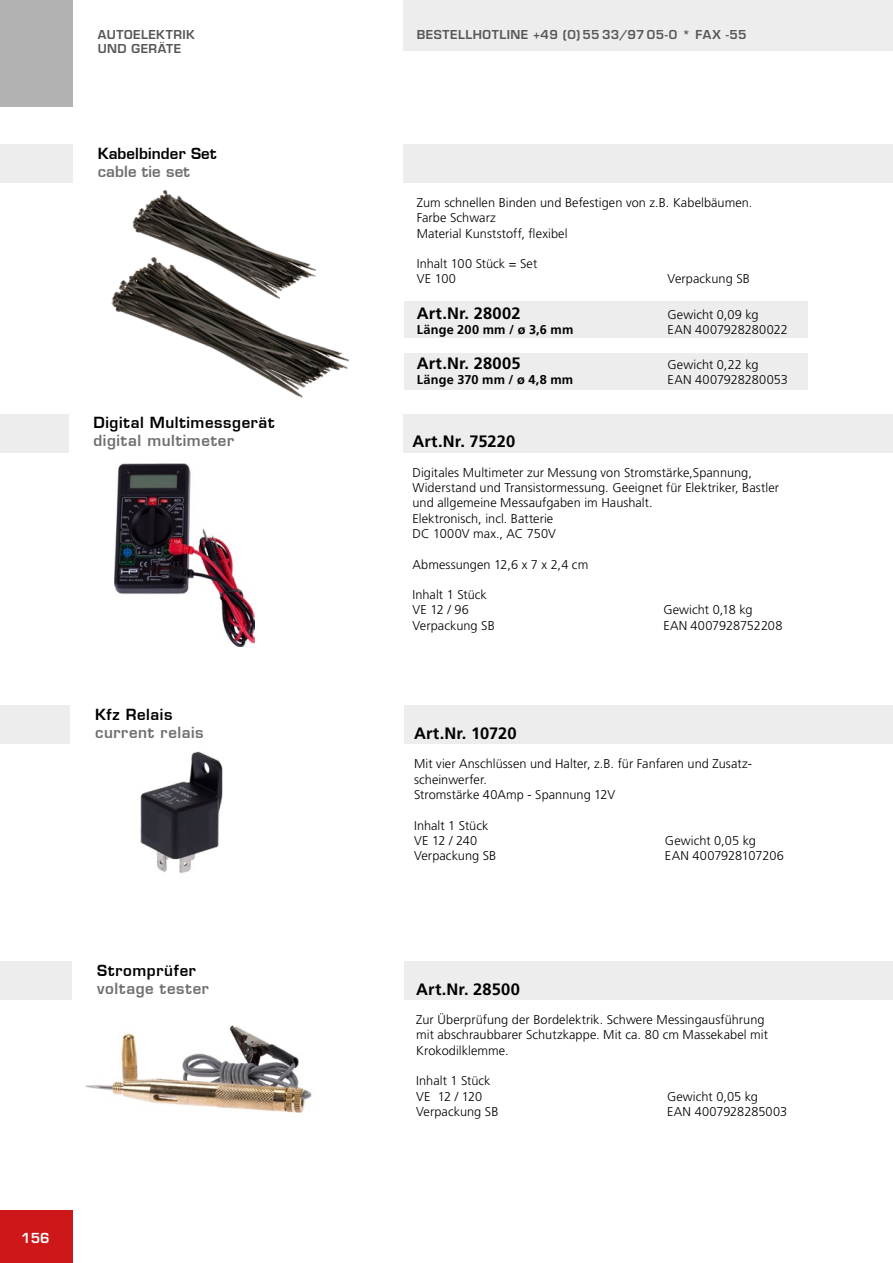
<style>
.page{position:relative;width:893px;height:1263px;background:#fff}
.page>*{position:absolute;margin:0;border:0;box-sizing:border-box;transform-origin:0 0}
.t1{font:700 16.5px "Frutiger LT Std";letter-spacing:.005em;color:#000}
.t2{font:600 15px "Eurostile LT";letter-spacing:.04em;color:#706f6f}
.t3{font:600 15px "Eurostile LT";letter-spacing:.04em;color:#000}
.t4{font:600 15px "Eurostile LT";letter-spacing:.01em;color:#000}
.t5{font:600 15px "Eurostile LT";letter-spacing:.015em;color:#706f6f}
.t6{font:600 13.5px "Eurostile LT Std";color:#fff}
.t7{font:300 12.75px/15.3px "Frutiger LT Std";letter-spacing:.005em;color:#000}
.t8{font:700 12.75px "Frutiger LT Std";letter-spacing:.015em;color:#000}
.t9{font:600 12px/14.4px "Eurostile LT Std";letter-spacing:.04em;color:#575756}
</style>
<div class="page">
<div style="left:0;top:0;width:72px;height:106px;background:#b3b2b2"></div>
<div style="left:404px;top:0;width:489px;height:51px;background:#ededed"></div>
<div style="left:0;top:1210px;width:72px;height:53px;background:#cd1719"></div>
<div style="left:404px;top:354px;width:404px;height:36px;background:#ededed"></div>
<div style="left:404px;top:302px;width:404px;height:36px;background:#ededed"></div>
<div style="left:0;top:144px;width:72px;height:38px;background:#ededed"></div>
<div style="left:404px;top:144px;width:489px;height:38px;background:#ededed"></div>
<img style="left:111px;top:275px;width:238px;height:123px">
<img style="left:132px;top:190px;width:184px;height:110px">
<img style="left:114px;top:463px;width:141px;height:183px">
<div style="left:0;top:414px;width:68px;height:38px;background:#ededed"></div>
<div style="left:404px;top:414px;width:489px;height:38px;background:#ededed"></div>
<img style="left:140px;top:751px;width:83px;height:123px">
<div style="left:0;top:706px;width:70px;height:38px;background:#ededed"></div>
<div style="left:404px;top:706px;width:489px;height:38px;background:#ededed"></div>
<img style="left:85px;top:1025px;width:227px;height:88px">
<div style="left:0;top:961px;width:72px;height:38px;background:#ededed"></div>
<div style="left:404px;top:961px;width:489px;height:38px;background:#ededed"></div>
<p class="t9" style="left:98px;top:27px;width:98px">AUTOELEKTRIK<br>UND GERÄTE</p>
<p class="t9" style="left:417px;top:27px;width:331px">BESTELLHOTLINE +49 (0) 55 33/97 05-0 * FAX -55</p>
<p class="t4" style="left:98px;top:144px;width:120px">Kabelbinder Set</p>
<p class="t5" style="left:98px;top:162px;width:94px">cable tie set</p>
<p class="t7" style="left:417px;top:195px;width:337px">Zum schnellen Binden und Befestigen von z.B. Kabelbäumen.<br>Farbe Schwarz<br>Material Kunststoff, flexibel</p>
<p class="t7" style="left:417px;top:256px;width:122px">Inhalt 100 Stück = Set<br>VE 100</p>
<p class="t7" style="left:668px;top:272px;width:84px">Verpackung SB</p>
<p class="t1" style="left:417px;top:303px;width:105px">Art.Nr. 28002</p>
<p class="t7" style="left:668px;top:307px;width:92px">Gewicht 0,09 kg</p>
<p class="t8" style="left:417px;top:322px;width:158px">Länge 200 mm / ø 3,6 mm</p>
<p class="t7" style="left:668px;top:322px;width:122px">EAN 4007928280022</p>
<p class="t1" style="left:417px;top:354px;width:105px">Art.Nr. 28005</p>
<p class="t7" style="left:668px;top:357px;width:92px">Gewicht 0,22 kg</p>
<p class="t8" style="left:417px;top:372px;width:158px">Länge 370 mm / ø 4,8 mm</p>
<p class="t7" style="left:668px;top:372px;width:122px">EAN 4007928280053</p>
<p class="t3" style="left:94px;top:414px;width:182px">Digital Multimessgerät</p>
<p class="t2" style="left:94px;top:432px;width:142px">digital multimeter</p>
<p class="t1" style="left:412px;top:432px;width:104px">Art.Nr. 75220</p>
<p class="t7" style="left:412px;top:465px;width:368px">Digitales Multimeter zur Messung von Stromstärke,Spannung, Widerstand und Transistormessung. Geeignet für Elektriker, Bastler und allgemeine Messaufgaben im Haushalt.<br>Elektronisch, incl. Batterie<br>DC 1000V max., AC 750V</p>
<p class="t7" style="left:412px;top:557px;width:177px">Abmessungen 12,6 x 7 x 2,4 cm</p>
<p class="t7" style="left:412px;top:587px;width:76px">Inhalt 1 Stück<br>VE 12 / 96</p>
<p class="t7" style="left:663px;top:603px;width:91px">Gewicht 0,18 kg</p>
<p class="t7" style="left:412px;top:618px;width:84px">Verpackung SB</p>
<p class="t7" style="left:663px;top:618px;width:121px">EAN 4007928752208</p>
<p class="t3" style="left:95px;top:705px;width:79px">Kfz Relais</p>
<p class="t2" style="left:95px;top:723px;width:110px">current relais</p>
<p class="t1" style="left:414px;top:724px;width:104px">Art.Nr. 10720</p>
<p class="t7" style="left:414px;top:757px;width:339px">Mit vier Anschlüssen und Halter, z.B. für Fanfaren und Zusatz&shy;scheinwerfer.<br>Stromstärke 40Amp - Spannung 12V</p>
<p class="t7" style="left:414px;top:818px;width:76px">Inhalt 1 Stück<br>VE 12 / 240</p>
<p class="t7" style="left:665px;top:833px;width:92px">Gewicht 0,05 kg</p>
<p class="t7" style="left:414px;top:848px;width:84px">Verpackung SB</p>
<p class="t7" style="left:665px;top:848px;width:120px">EAN 4007928107206</p>
<p class="t3" style="left:97px;top:961px;width:100px">Stromprüfer</p>
<p class="t2" style="left:97px;top:979px;width:113px">voltage tester</p>
<p class="t1" style="left:416px;top:980px;width:105px">Art.Nr. 28500</p>
<p class="t7" style="left:416px;top:1012px;width:353px">Zur Überprüfung der Bordelektrik. Schwere Messingausführung mit abschraubbarer Schutzkappe. Mit ca. 80 cm Massekabel mit<br>Krokodilklemme.</p>
<p class="t7" style="left:416px;top:1073px;width:76px">Inhalt 1 Stück<br>VE 12 / 120</p>
<p class="t7" style="left:667px;top:1089px;width:92px">Gewicht 0,05 kg</p>
<p class="t7" style="left:416px;top:1104px;width:84px">Verpackung SB</p>
<p class="t7" style="left:667px;top:1104px;width:122px">EAN 4007928285003</p>
<p class="t6" style="left:21px;top:1230px;width:30px">156</p>
</div>
